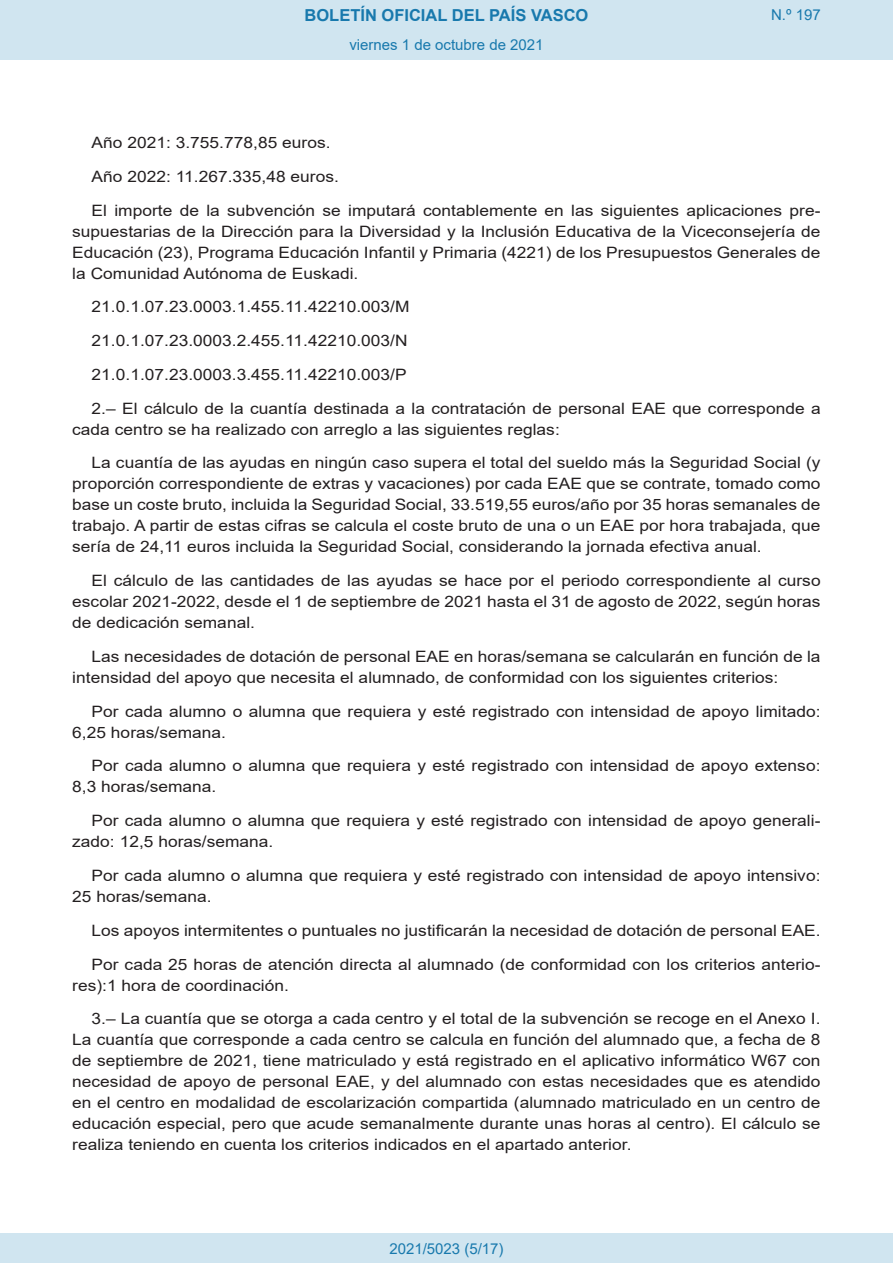
<style>
.page{position:relative;width:893px;height:1263px;background:#fff}
.page>*{position:absolute;margin:0;border:0;box-sizing:border-box;transform-origin:0 0}
.t1{font:700 16.5px "Arial";color:#1879ad}
.BOPVDetalle{font:15.6px/21px "Arial";color:#231f20;scale:1.11 1}
.Paginacion_Centro{font:15px "Arial";color:#1879ad}
</style>
<div class="page">
<div style="left:0;top:0;width:893px;height:60px;background:#d0e5f0"></div>
<div style="left:0;top:1233px;width:893px;height:30px;background:#d0e5f0"></div>
<p class="t1" style="left:305px;top:3px;width:285px">BOLETÍN OFICIAL DEL PAÍS VASCO</p>
<p class="Paginacion_Centro" style="left:349px;top:35px;width:196px">viernes 1 de octubre de 2021</p>
<p class="Paginacion_Centro" style="left:771px;top:5px;width:51px">N.º 197</p>
<p class="BOPVDetalle" style="left:92px;top:132px;width:217px">Año 2021: 3.755.778,85 euros.</p>
<p class="BOPVDetalle" style="left:92px;top:166px;width:224px">Año 2022: 11.267.335,48 euros.</p>
<p class="BOPVDetalle" style="left:72px;top:200px;width:676px;text-align:justify;text-indent:19px">El importe de la subvención se imputará contablemente en las siguientes aplicaciones pre&shy;supuestarias de la Dirección para la Diversidad y la Inclusión Educativa de la Viceconsejería de Educación (23), Programa Educación Infantil y Primaria (4221) de los Presupuestos Generales de la Comunidad Autónoma de Euskadi.</p>
<p class="BOPVDetalle" style="left:92px;top:296px;width:288px">21.0.1.07.23.0003.1.455.11.42210.003/M</p>
<p class="BOPVDetalle" style="left:92px;top:330px;width:286px">21.0.1.07.23.0003.2.455.11.42210.003/N</p>
<p class="BOPVDetalle" style="left:92px;top:364px;width:285px">21.0.1.07.23.0003.3.455.11.42210.003/P</p>
<p class="BOPVDetalle" style="left:72px;top:398px;width:676px;text-indent:19px">2.– El cálculo de la cuantía destinada a la contratación de personal EAE que corresponde a cada centro se ha realizado con arreglo a las siguientes reglas:</p>
<p class="BOPVDetalle" style="left:72px;top:452px;width:676px;text-align:justify;text-indent:19px">La cuantía de las ayudas en ningún caso supera el total del sueldo más la Seguridad Social (y proporción correspondiente de extras y vacaciones) por cada EAE que se contrate, tomado como base un coste bruto, incluida la Seguridad Social, 33.519,55 euros/año por 35 horas semanales de trabajo. A partir de estas cifras se calcula el coste bruto de una o un EAE por hora trabajada, que sería de 24,11 euros incluida la Seguridad Social, considerando la jornada efectiva anual.</p>
<p class="BOPVDetalle" style="left:72px;top:570px;width:676px;text-align:justify;text-indent:19px">El cálculo de las cantidades de las ayudas se hace por el periodo correspondiente al curso escolar 2021-2022, desde el 1 de septiembre de 2021 hasta el 31 de agosto de 2022, según horas de dedicación semanal.</p>
<p class="BOPVDetalle" style="left:72px;top:646px;width:676px;text-indent:19px">Las necesidades de dotación de personal EAE en horas/semana se calcularán en función de la intensidad del apoyo que necesita el alumnado, de conformidad con los siguientes criterios:</p>
<p class="BOPVDetalle" style="left:72px;top:701px;width:676px;text-indent:19px">Por cada alumno o alumna que requiera y esté registrado con intensidad de apoyo limitado:<br>6,25 horas/semana.</p>
<p class="BOPVDetalle" style="left:72px;top:755px;width:676px;text-indent:19px">Por cada alumno o alumna que requiera y esté registrado con intensidad de apoyo extenso:<br>8,3 horas/semana.</p>
<p class="BOPVDetalle" style="left:72px;top:810px;width:676px;text-indent:19px">Por cada alumno o alumna que requiera y esté registrado con intensidad de apoyo generali&shy;zado: 12,5 horas/semana.</p>
<p class="BOPVDetalle" style="left:72px;top:865px;width:676px;text-indent:19px">Por cada alumno o alumna que requiera y esté registrado con intensidad de apoyo intensivo:<br>25 horas/semana.</p>
<p class="BOPVDetalle" style="left:92px;top:920px;width:658px">Los apoyos intermitentes o puntuales no justificarán la necesidad de dotación de personal EAE.</p>
<p class="BOPVDetalle" style="left:72px;top:953px;width:676px;text-indent:19px">Por cada 25 horas de atención directa al alumnado (de conformidad con los criterios anterio&shy;res):1 hora de coordinación.</p>
<p class="BOPVDetalle" style="left:72px;top:1008px;width:676px;text-align:justify;text-indent:19px">3.– La cuantía que se otorga a cada centro y el total de la subvención se recoge en el Anexo I.<br>La cuantía que corresponde a cada centro se calcula en función del alumnado que, a fecha de 8 de septiembre de 2021, tiene matriculado y está registrado en el aplicativo informático W67 con necesidad de apoyo de personal EAE, y del alumnado con estas necesidades que es atendido en el centro en modalidad de escolarización compartida (alumnado matriculado en un centro de educación especial, pero que acude semanalmente durante unas horas al centro). El cálculo se realiza teniendo en cuenta los criterios indicados en el apartado anterior.</p>
<p class="Paginacion_Centro" style="left:389px;top:1238px;width:116px">2021/5023 (5/17)</p>
</div>
